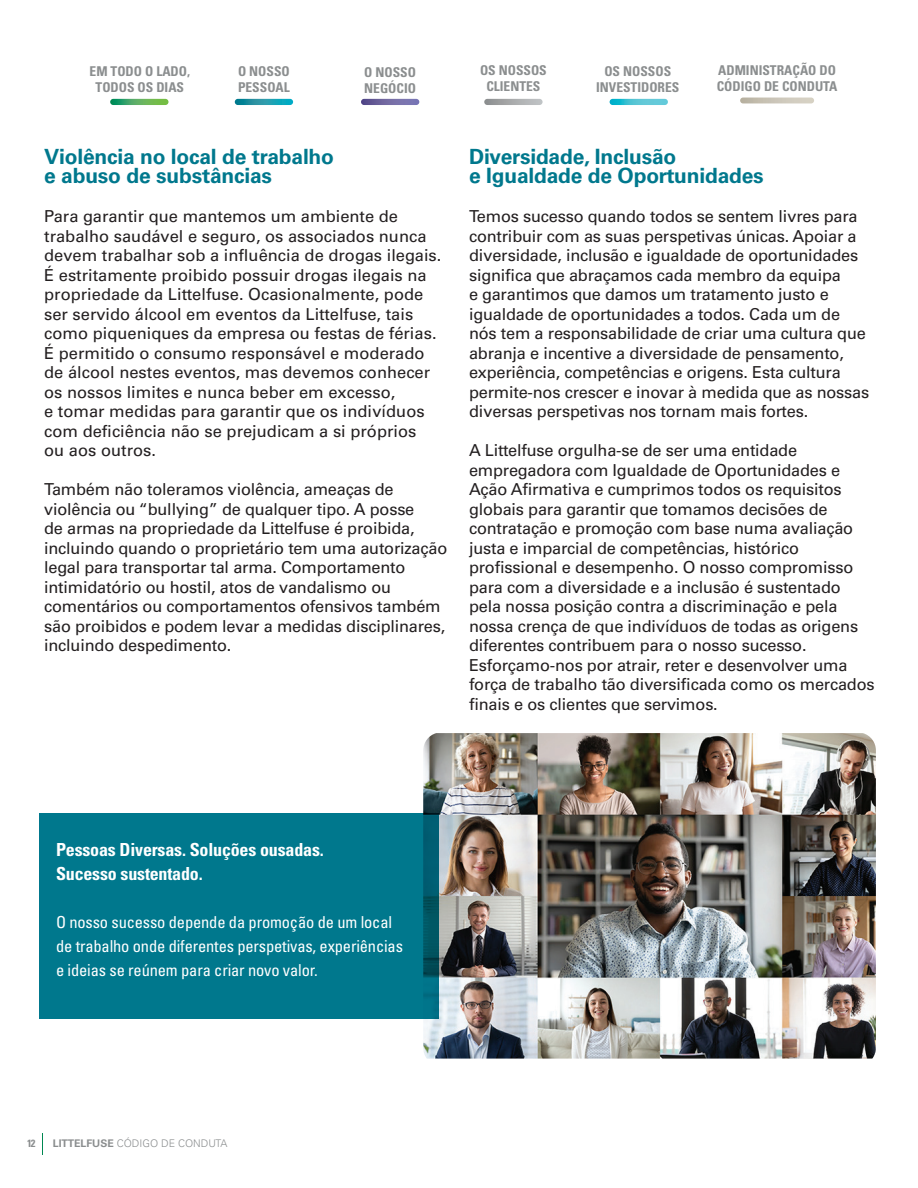
<style>
.page{position:relative;width:918px;height:1188px;background:#fff}
.page>*{position:absolute;margin:0;border:0;box-sizing:border-box;transform-origin:0 0}
.t1{font:700 21px/19.5px "Univers LT Std";letter-spacing:-.01em;color:#00788d}
.t2{font:700 condensed 18px/24px "Univers LT Std";letter-spacing:-.01em;color:#fff}
.t3{font:16.5px/19.5px "Univers LT Std";letter-spacing:-.01em;color:#231f20}
.t4{font:condensed 16.5px/24px "Univers LT Std";letter-spacing:-.01em;color:#fff}
.t5{font:700 condensed 13.5px/16.2px "Univers LT Std";color:#8b8e8f;text-align:center}
.t6{font:300 10.5px "Univers LT Std";color:#8b8e8f}
.t7{font:700 condensed 10.5px "Univers LT Std";color:#8b8e8f}
.s1{font-weight:700}
</style>
<div class="page">
<img style="left:423px;top:733px;width:453px;height:326px">
<div style="left:39px;top:813px;width:399px;height:206px;background:#00788d"></div>
<svg style="left:235px;top:99px;width:58px;height:6px"></svg>
<svg style="left:484px;top:99px;width:59px;height:6px"></svg>
<svg style="left:361px;top:99px;width:58px;height:6px"></svg>
<svg style="left:610px;top:99px;width:58px;height:6px"></svg>
<svg style="left:740px;top:98px;width:74px;height:5px"></svg>
<svg style="left:110px;top:99px;width:58px;height:6px"></svg>
<svg style="left:42px;top:1133px;width:1px;height:21px"></svg>
<p class="t5" style="left:364px;top:64px;width:53px;text-align:left">O NOSSO<br>NEGÓCIO</p>
<p class="t5" style="left:596px;top:63px;width:85px">OS NOSSOS<br>INVESTIDORES</p>
<p class="t5" style="left:717px;top:62px;width:122px;text-align:left">ADMINISTRAÇÃO DO<br>CÓDIGO DE CONDUTA</p>
<p class="t5" style="left:90px;top:63px;width:102px">EM TODO O LADO,<br>TODOS OS DIAS</p>
<p class="t5" style="left:238px;top:63px;width:53px;text-align:left">O NOSSO<br>PESSOAL</p>
<p class="t5" style="left:480px;top:62px;width:68px">OS NOSSOS<br>CLIENTES</p>
<p class="t1" style="left:44px;top:147px;width:291px">Violência no local de trabalho e abuso de substâncias</p>
<p class="t3" style="left:44px;top:207px;width:399px">Para garantir que mantemos um ambiente de trabalho saudável e seguro, os associados nunca devem trabalhar sob a influência de drogas ilegais.<br>É estritamente proibido possuir drogas ilegais na propriedade da Littelfuse. Ocasionalmente, pode ser servido álcool em eventos da Littelfuse, tais como piqueniques da empresa ou festas de férias.<br>É permitido o consumo responsável e moderado de álcool nestes eventos, mas devemos conhecer os nossos limites e nunca beber em excesso,<br>e tomar medidas para garantir que os indivíduos com deficiência não se prejudicam a si próprios<br>ou aos outros.</p>
<p class="t3" style="left:44px;top:480px;width:405px">Também não toleramos violência, ameaças de violência ou “bullying” de qualquer tipo. A posse<br>de armas na propriedade da Littelfuse é proibida, incluindo quando o proprietário tem uma autorização legal para transportar tal arma. Comportamento intimidatório ou hostil, atos de vandalismo ou comentários ou comportamentos ofensivos também são proibidos e podem levar a medidas disciplinares, incluindo despedimento.</p>
<p class="t1" style="left:469px;top:147px;width:296px">Diversidade, Inclusão<br>e Igualdade de Oportunidades</p>
<p class="t3" style="left:469px;top:207px;width:402px">Temos sucesso quando todos se sentem livres para contribuir com as suas perspetivas únicas. Apoiar a diversidade, inclusão e igualdade de oportunidades significa que abraçamos cada membro da equipa<br>e garantimos que damos um tratamento justo e igualdade de oportunidades a todos. Cada um de nós tem a responsabilidade de criar uma cultura que abranja e incentive a diversidade de pensamento, experiência, competências e origens. Esta cultura permite-nos crescer e inovar à medida que as nossas diversas perspetivas nos tornam mais fortes.</p>
<p class="t3" style="left:469px;top:441px;width:407px">A Littelfuse orgulha-se de ser uma entidade empregadora com Igualdade de Oportunidades e Ação Afirmativa e cumprimos todos os requisitos globais para garantir que tomamos decisões de contratação e promoção com base numa avaliação justa e imparcial de competências, histórico profissional e desempenho. O nosso compromisso para com a diversidade e a inclusão é sustentado pela nossa posição contra a discriminação e pela nossa crença de que indivíduos de todas as origens diferentes contribuem para o nosso sucesso.<br>Esforçamo-nos por atrair, reter e desenvolver uma força de trabalho tão diversificada como os mercados finais e os clientes que servimos.</p>
<p class="t2" style="left:56px;top:838px;width:269px">Pessoas Diversas. Soluções ousadas.<br>Sucesso sustentado.</p>
<p class="t4" style="left:56px;top:910px;width:348px">O nosso sucesso depende da promoção de um local de trabalho onde diferentes perspetivas, experiências e ideias se reúnem para criar novo valor.</p>
<p class="t7" style="left:27px;top:1137px;width:10px">12</p>
<p class="t6" style="left:53px;top:1137px;width:176px"><span class="s1">LITTELFUSE</span> CÓDIGO DE CONDUTA</p>
</div>
